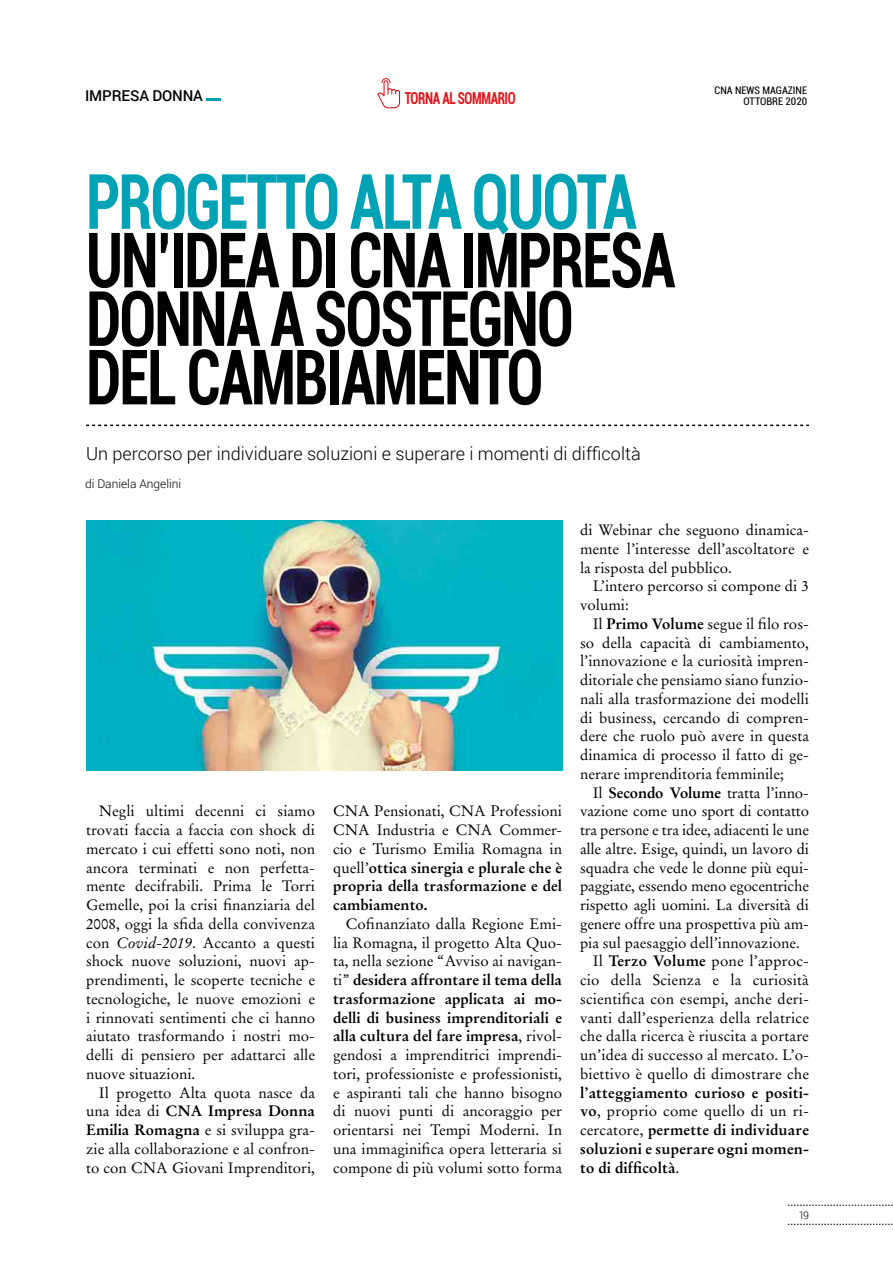
<style>
.page{position:relative;width:893px;height:1263px;background:#fff}
.page>*{position:absolute;margin:0;border:0;box-sizing:border-box;transform-origin:0 0}
.t1{font:700 condensed 76.5px/58.5px "Roboto";letter-spacing:-.03em;color:#000;scale:.8 1}
.t2{font:700 condensed 76.5px "Roboto";letter-spacing:-.03em;color:#00a3b6;scale:.8 1}
.t3{font:300 18px "Roboto";color:#000}
.t4{font:700 condensed 16.5px "Roboto";letter-spacing:-.03em;color:#e31519;scale:.8 1}
.t5{font:15px/18.8px "Stempel Garamond";color:#000;text-align:justify}
.t6{font:700 15px/18.8px "Stempel Garamond";letter-spacing:.01em;color:#000;text-align:justify}
.t7{font:500 15px "Roboto";letter-spacing:-.01em;color:#000}
.t8{font:300 12px "Roboto";color:#000}
.t9{font:condensed 10.5px/10.5px "Roboto";color:#000;text-align:right}
.t10{font:300 10.5px "Roboto";color:#000}
.s1{font-style:italic}
.s2{font-weight:700}
.s3{font-weight:400}
</style>
<div class="page">
<svg style="left:86px;top:425px;width:723px;height:1px"></svg>
<svg style="left:206px;top:99px;width:15px;height:2px"></svg>
<img style="left:86px;top:521px;width:476px;height:249px">
<svg style="left:788px;top:1205px;width:105px;height:1px"></svg>
<svg style="left:788px;top:1224px;width:105px;height:1px"></svg>
<svg style="left:377px;top:78px;width:23px;height:30px"></svg>
<p class="t7" style="left:85px;top:85px;width:119px">IMPRESA DONNA</p>
<p class="t9" style="left:715px;top:85px;width:94px">CNA NEWS MAGAZINE<br>OTTOBRE 2020</p>
<p class="t4" style="left:405px;top:86px;width:140px">TORNA AL SOMMARIO</p>
<h1 class="t2" style="left:86px;top:148px;width:690px">PROGETTO ALTA QUOTA</h1>
<h1 class="t1" style="left:86px;top:228px;width:738px">UN’IDEA DI CNA IMPRESA<br>DONNA A SOSTEGNO<br>DEL CAMBIAMENTO</h1>
<p class="t3" style="left:86px;top:441px;width:556px">Un percorso per individuare soluzioni e superare i momenti di difficoltà</p>
<p class="t8" style="left:85px;top:476px;width:98px">di Daniela Angelini</p>
<p class="t5" style="left:86px;top:802px;width:230px;text-indent:13px">Negli ultimi decenni ci siamo trovati faccia a faccia con shock di mercato i cui effetti sono noti, non ancora terminati e non perfetta&shy;mente decifrabili. Prima le Torri Gemelle, poi la crisi finanziaria del 2008, oggi la sfida della convivenza con <span class="s1">Covid-2019</span>. Accanto a questi shock nuove soluzioni, nuovi ap&shy;prendimenti, le scoperte tecniche e tecnologiche, le nuove emozioni e i rinnovati sentimenti che ci hanno aiutato trasformando i nostri mo&shy;delli di pensiero per adattarci alle nuove situazioni.</p>
<p class="t5" style="left:86px;top:1083px;width:230px;text-indent:13px">Il progetto Alta quota nasce da una idea di <span class="s2">CNA Impresa Donna Emilia Romagna</span> e si sviluppa gra&shy;zie alla collaborazione e al confron&shy;to con CNA Giovani Imprenditori,</p>
<p class="t5" style="left:333px;top:802px;width:230px">CNA Pensionati, CNA Professioni CNA Industria e CNA Commer&shy;cio e Turismo Emilia Romagna in quell’<span class="s2">ottica sinergia e plurale che è propria della trasformazione e del cambiamento.</span></p>
<p class="t5" style="left:333px;top:914px;width:230px;text-indent:13px">Cofinanziato dalla Regione Emi&shy;lia Romagna, il progetto Alta Quo&shy;ta, nella sezione “Avviso ai navigan&shy;ti” <span class="s2">desidera affrontare il tema della trasformazione applicata ai mo&shy;delli di business imprenditoriali e alla cultura del fare impresa</span>, rivol&shy;gendosi a imprenditrici imprendi&shy;tori, professioniste e professionisti, e aspiranti tali che hanno bisogno di nuovi punti di ancoraggio per orientarsi nei Tempi Moderni. In una immaginifica opera letteraria si compone di più volumi sotto forma</p>
<p class="t5" style="left:580px;top:521px;width:230px">di Webinar che seguono dinamica&shy;mente l’interesse dell’ascoltatore e la risposta del pubblico.</p>
<p class="t5" style="left:580px;top:577px;width:230px;text-indent:13px">L’intero percorso si compone di 3 volumi:</p>
<p class="t5" style="left:580px;top:614px;width:230px;text-indent:13px">Il <span class="s2">Primo Volume</span> segue il filo ros&shy;so della capacità di cambiamento, l’innovazione e la curiosità impren&shy;ditoriale che pensiamo siano funzio&shy;nali alla trasformazione dei modelli di business, cercando di compren&shy;dere che ruolo può avere in questa dinamica di processo il fatto di ge&shy;nerare imprenditoria femminile;</p>
<p class="t5" style="left:593px;top:783px;width:218px">Il <span class="s2">Secondo Volume</span> tratta l’inno-</p>
<p class="t5" style="left:580px;top:802px;width:230px">vazione come uno sport di contatto</p>
<p class="t5" style="left:580px;top:821px;width:230px">tra persone e tra idee, adiacenti le une</p>
<p class="t5" style="left:580px;top:839px;width:230px">alle altre. Esige, quindi, un lavoro di</p>
<p class="t5" style="left:580px;top:858px;width:230px">squadra che vede le donne più equi-</p>
<p class="t5" style="left:580px;top:877px;width:230px">paggiate, essendo meno egocentriche</p>
<p class="t5" style="left:580px;top:896px;width:230px">rispetto agli uomini. La diversità di</p>
<p class="t5" style="left:580px;top:914px;width:230px">genere offre una prospettiva più am-</p>
<p class="t5" style="left:580px;top:933px;width:221px">pia sul paesaggio dell’innovazione.</p>
<p class="t5" style="left:593px;top:952px;width:218px">Il <span class="s2">Terzo Volume</span> pone l’approc-</p>
<p class="t5" style="left:580px;top:971px;width:230px">cio della Scienza e la curiosità</p>
<p class="t5" style="left:580px;top:989px;width:230px">scientifica con esempi, anche deri-</p>
<p class="t5" style="left:580px;top:1008px;width:230px">vanti dall’esperienza della relatrice</p>
<p class="t5" style="left:580px;top:1027px;width:230px">che dalla ricerca è riuscita a portare</p>
<p class="t5" style="left:580px;top:1046px;width:230px">un’idea di successo al mercato. L’o-</p>
<p class="t5" style="left:580px;top:1064px;width:230px">biettivo è quello di dimostrare che</p>
<p class="t6" style="left:580px;top:1083px;width:230px">l’atteggiamento curioso e positi&shy;vo<span class="s3">, proprio come quello di un ri&shy;cercatore,</span> permette di individuare soluzioni e superare ogni momen&shy;to di difficoltà<span class="s3">.</span></p>
<p class="t10" style="left:799px;top:1208px;width:11px">19</p>
</div>
